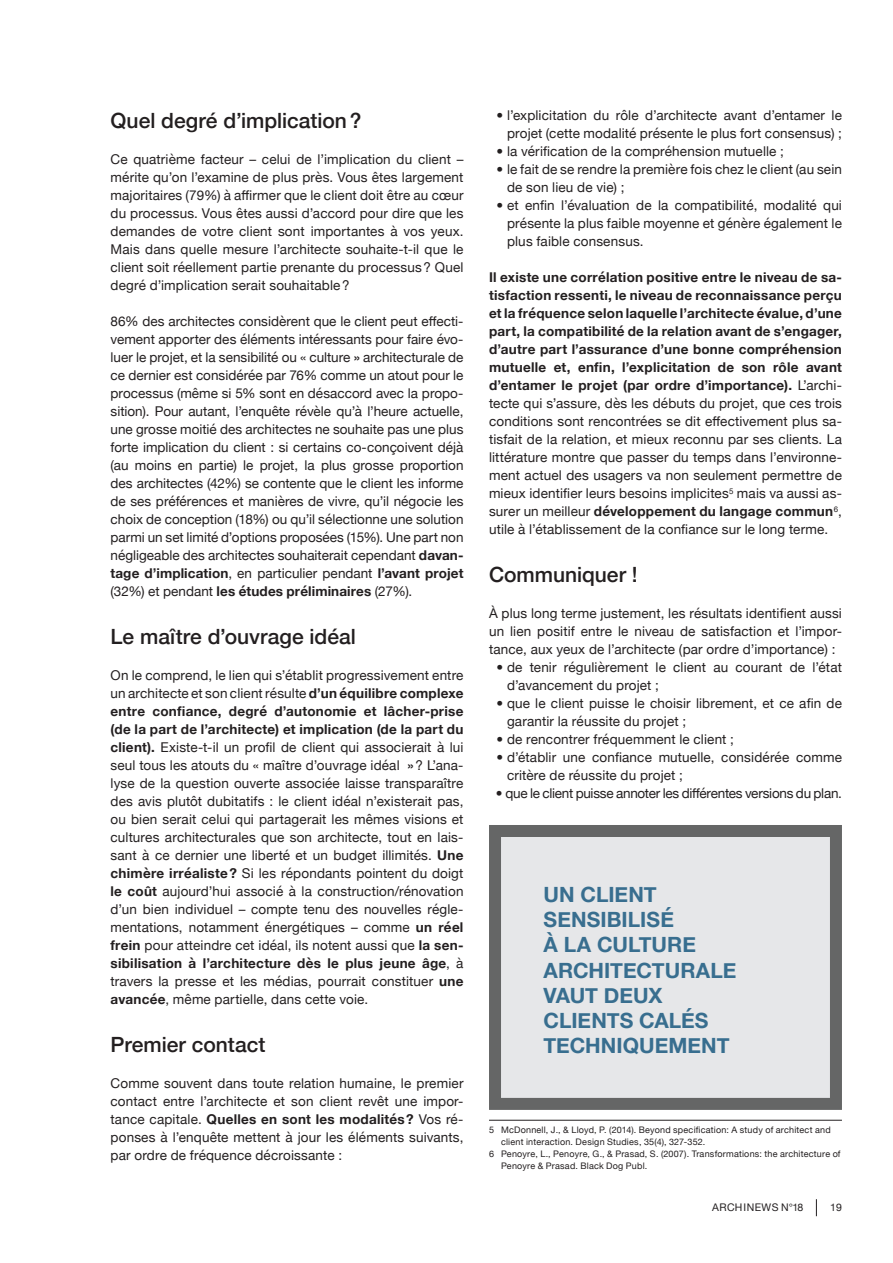
<style>
.page{position:relative;width:893px;height:1263px;background:#fff}
.page>*{position:absolute;margin:0;border:0;box-sizing:border-box;transform-origin:0 0}
.t1{font:700 21px/25.2px "Helvetica Neue";color:#386e8f}
.t2{font:500 21px "Helvetica Neue";color:#231f20}
.t3{font:13.5px/18px "Helvetica Neue";letter-spacing:.01em;color:#231f20;text-align:justify}
.t4{font:13.5px "Helvetica Neue";letter-spacing:-.02em;color:#231f20}
.t5{font:10.5px "Helvetica Neue";letter-spacing:.04em;color:#231f20}
.t6{font:9px "Helvetica Neue";letter-spacing:.025em;color:#231f20}
.s1{font-weight:500}
.s2{font-weight:700}
.s3{font-style:italic}
</style>
<div class="page">
<svg style="left:816px;top:1199px;width:1px;height:17px"></svg>
<div style="left:495px;top:831px;width:341px;height:273px;background:#e6e7e9"></div>
<div style="left:489px;top:825px;width:353px;height:285px;border:12px solid #656666"></div>
<hr style="left:489px;top:1120px;width:353px;height:1px;background:#231f20">
<h1 class="t2" style="left:111px;top:103px;width:252px">Quel degré d’implication?</h1>
<p class="t3" style="left:111px;top:151px;width:354px">Ce quatrième facteur – celui de l’implication du client – mérite qu’on l’examine de plus près. Vous êtes largement majoritaires (79%) à affirmer que le client doit être au cœur du processus. Vous êtes aussi d’accord pour dire que les demandes de votre client sont importantes à vos yeux.<br>Mais dans quelle mesure l’architecte souhaite-t-il que le client soit réellement partie prenante du processus? Quel degré d’implication serait souhaitable?</p>
<p class="t3" style="left:111px;top:313px;width:354px">86% des architectes considèrent que le client peut effecti&shy;vement apporter des éléments intéressants pour faire évo&shy;luer le projet, et la sensibilité ou « culture <span class="s1">»</span> architecturale de ce dernier est considérée par 76% comme un atout pour le processus (même si 5% sont en désaccord avec la propo&shy;sition). Pour autant, l’enquête révèle qu’à l’heure actuelle, une grosse moitié des architectes ne souhaite pas une plus forte implication du client : si certains co-conçoivent déjà (au moins en partie) le projet, la plus grosse proportion des architectes (42%) se contente que le client les informe de ses préférences et manières de vivre, qu’il négocie les choix de conception (18%) ou qu’il sélectionne une solution parmi un set limité d’options proposées (15%). Une part non négligeable des architectes souhaiterait cependant <span class="s2">davan&shy;tage d’implication</span>, en particulier pendant <span class="s2">l’avant projet </span>(32%) et pendant <span class="s2">les études préliminaires</span> (27%).</p>
<h1 class="t2" style="left:111px;top:619px;width:247px">Le maître d’ouvrage idéal</h1>
<p class="t3" style="left:111px;top:667px;width:354px">On le comprend, le lien qui s’établit progressivement entre un architecte et son client résulte <span class="s2">d’un équilibre complexe entre confiance, degré d’autonomie et lâcher-prise (de la part de l’architecte) et implication (de la part du client).</span> Existe-t-il un profil de client qui associerait à lui seul tous les atouts du « maître d’ouvrage idéal <span class="s1">»</span>? L’ana&shy;lyse de la question ouverte associée laisse transparaître des avis plutôt dubitatifs : le client idéal n’existerait pas, ou bien serait celui qui partagerait les mêmes visions et cultures architecturales que son architecte, tout en lais&shy;sant à ce dernier une liberté et un budget illimités. <span class="s2">Une chimère irréaliste?</span> Si les répondants pointent du doigt <span class="s2">le coût</span> aujourd’hui associé à la construction/rénovation d’un bien individuel – compte tenu des nouvelles régle&shy;mentations, notamment énergétiques – comme <span class="s2">un réel frein</span> pour atteindre cet idéal, ils notent aussi que <span class="s2">la sen&shy;sibilisation à l’architecture dès le plus jeune âge</span>, à travers la presse et les médias, pourrait constituer <span class="s2">une avancée</span>, même partielle, dans cette voie.</p>
<h1 class="t2" style="left:111px;top:1027px;width:156px">Premier contact</h1>
<p class="t3" style="left:111px;top:1075px;width:354px">Comme souvent dans toute relation humaine, le premier contact entre l’architecte et son client revêt une impor&shy;tance capitale. <span class="s2">Quelles en sont les modalités?</span> Vos ré&shy;ponses à l’enquête mettent à jour les éléments suivants, par ordre de fréquence décroissante :</p>
<p class="t3" style="left:496px;top:107px;width:347px;text-align:right"><span class="s3">•</span> l’explicitation du rôle d’architecte avant d’entamer le projet (cette modalité présente le plus fort consensus) ;</p>
<p class="t3" style="left:496px;top:143px;width:289px"><span class="s3">•</span> la vérification de la compréhension mutuelle ;</p>
<p class="t3" style="left:507px;top:161px;width:336px;text-indent:-11px"><span class="s3">•</span> le fait de se rendre la première fois chez le client (au sein de son lieu de vie) ;</p>
<p class="t3" style="left:507px;top:197px;width:336px;text-indent:-11px"><span class="s3">•</span> et enfin l’évaluation de la compatibilité, modalité qui présente la plus faible moyenne et génère également le plus faible consensus.</p>
<p class="t3" style="left:489px;top:269px;width:354px"><span class="s2">Il existe une corrélation positive entre le niveau de sa&shy;tisfaction ressenti, le niveau de reconnaissance perçu et la fréquence selon laquelle l’architecte évalue, d’une part, la compatibilité de la relation avant de s’engager, d’autre part l’assurance d’une bonne compréhension mutuelle et, enfin, l’explicitation de son rôle avant d’entamer le projet (par ordre d’importance).</span> L’archi&shy;tecte qui s’assure, dès les débuts du projet, que ces trois conditions sont rencontrées se dit effectivement plus sa&shy;tisfait de la relation, et mieux reconnu par ses clients. La littérature montre que passer du temps dans l’environne&shy;ment actuel des usagers va non seulement permettre de mieux identifier leurs besoins implicites<sup>5</sup> mais va aussi as&shy;surer un meilleur <span class="s2">développement du langage commun</span><sup>6</sup>, utile à l’établissement de la confiance sur le long terme.</p>
<h1 class="t2" style="left:489px;top:558px;width:150px">Communiquer !</h1>
<p class="t3" style="left:489px;top:605px;width:354px">À plus long terme justement, les résultats identifient aussi un lien positif entre le niveau de satisfaction et l’impor&shy;tance, aux yeux de l’architecte (par ordre d’importance) :</p>
<p class="t3" style="left:507px;top:659px;width:336px;text-indent:-11px"><span class="s3">•</span> de tenir régulièrement le client au courant de l’état d’avancement du projet ;</p>
<p class="t3" style="left:507px;top:695px;width:336px;text-indent:-11px"><span class="s3">•</span> que le client puisse le choisir librement, et ce afin de garantir la réussite du projet ;</p>
<p class="t3" style="left:496px;top:731px;width:239px"><span class="s3">•</span> de rencontrer fréquemment le client ;</p>
<p class="t3" style="left:507px;top:749px;width:336px;text-indent:-11px"><span class="s3">•</span> d’établir une confiance mutuelle, considérée comme critère de réussite du projet ;</p>
<p class="t4" style="left:496px;top:784px;width:348px"><span class="s3">•</span> que le client puisse annoter les différentes versions du plan.</p>
<h1 class="t1" style="left:543px;top:882px;width:51px">Un clien</h1>
<h1 class="t1" style="left:644px;top:882px;width:14px">t</h1>
<h1 class="t1" style="left:543px;top:908px;width:14px">sensi</h1>
<h1 class="t1" style="left:607px;top:908px;width:25px">bilis</h1>
<h1 class="t1" style="left:543px;top:908px;width:138px;text-indent:117px">é à la culture archi</h1>
<h1 class="t1" style="left:543px;top:958px;width:152px;text-indent:67px">tecturale vaut de ux<br>clien</h1>
<h1 class="t1" style="left:607px;top:1008px;width:48px">ts cal</h1>
<h1 class="t1" style="left:681px;top:1008px;width:26px">és</h1>
<h1 class="t1" style="left:543px;top:1034px;width:27px">techni</h1>
<h1 class="t1" style="left:623px;top:1034px;width:108px">quement</h1>
<p class="t6" style="left:489px;top:1124px;width:343px">5 McDonnell, J., &amp; Lloyd, P. (2014). Beyond specification: A study of architect and</p>
<p class="t6" style="left:501px;top:1136px;width:206px">client interaction. Design Studies, 35(4), 327-352.</p>
<p class="t6" style="left:489px;top:1148px;width:353px">6 Penoyre, L., Penoyre, G., &amp; Prasad, S. (2007). Transformations: the architecture of</p>
<p class="t6" style="left:501px;top:1160px;width:148px">Penoyre &amp; Prasad. Black Dog Publ.</p>
<p class="t5" style="left:712px;top:1199px;width:93px">Archinews N°18</p>
<p class="t5" style="left:830px;top:1199px;width:13px">19</p>
</div>
